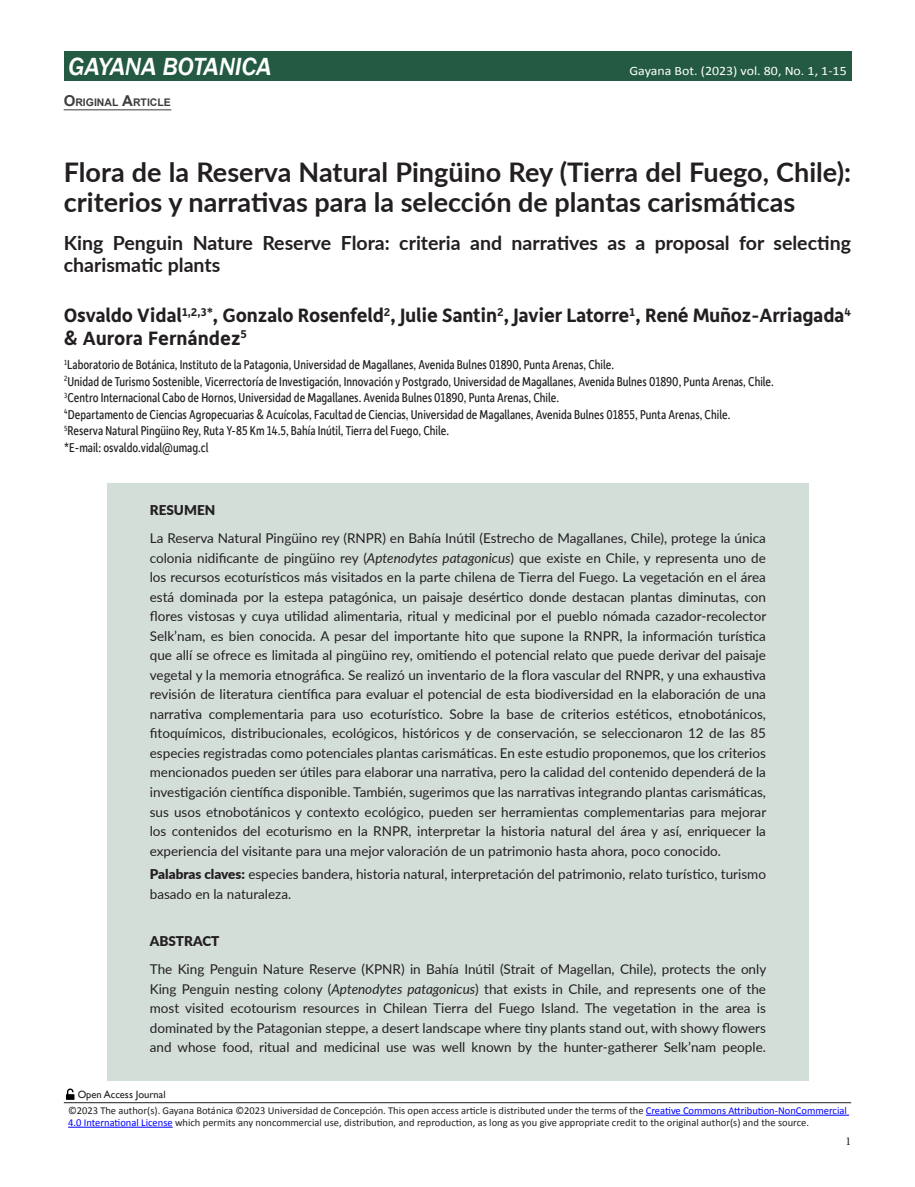
<style>
.page{position:relative;width:915px;height:1187px;background:#fff}
.page>*{position:absolute;margin:0;border:0;box-sizing:border-box;transform-origin:0 0}
.t1{font:700 27px/30px "Lato";color:#231f20}
.t2{font:italic 500 25.5px "Franklin Gothic";letter-spacing:-.015em;color:#fff}
.t3{font:700 19.5px/22.5px "Depot";letter-spacing:-.01em;color:#231f20}
.t4{font:700 19.5px/22.5px "Lato";color:#231f20}
.Cuerpo_A{font:13.5px/19.5px "Lato";color:#231f20;text-align:justify}
.Cuerpo_A-2{font:13.5px "Depot New Condensed";color:#231f20}
.Predeterminado{font:13.5px/19.5px "Lato";color:#231f20;text-align:justify}
.Heading_4{font:13.5px/19.5px "Lato";color:#231f20}
.Cuerpo_A-3{font:900 13.5px "Lato";color:#231f20}
.t5{font:12.9px "Calibri";color:#fff;scale:1.08 1}
.t6{font:12px "Minion Pro";color:#231f20}
.t7{font:10.5px/12px "Calibri";color:#231f20}
.t8{font:10.5px "Gill Sans";color:#231f20}
.t9{font:700 10.5px "Arial";color:#3e3e3f}
.s1{font-size:15px}
.s2{font-style:italic}
.s3{font-weight:900}
.s4{color:#00f}
</style>
<div class="page">
<hr style="left:64px;top:1102px;width:786px;height:1px;background:#231f20">
<hr style="left:645px;top:1114px;width:203px;height:1px;background:#00f">
<hr style="left:68px;top:1126px;width:105px;height:1px;background:#00f">
<svg style="left:66px;top:1088px;width:8px;height:11px"></svg>
<div style="left:64px;top:51px;width:786px;height:30px;background:#235a41"></div>
<div style="left:107px;top:483px;width:701px;height:597px;background:#d3ded9"></div>
<hr style="left:64px;top:109px;width:107px;height:1px;background:#3e3e3f">
<h2 class="t2" style="left:68px;top:50px;width:205px">GAYANA BOTANICA</h2>
<p class="t5" style="left:629px;top:62px;width:202px">Gayana Bot. (2023) vol. 80, No. 1, 1-15</p>
<p class="t9" style="left:64px;top:95px;width:109px"><span class="s1">O</span>RIGINAL <span class="s1">A</span>RTICLE</p>
<p class="t1" style="left:64px;top:156px;width:788px">Flora de la Reserva Natural Pingüino Rey (Tierra del Fuego, Chile): criterios y narrativas para la selección de plantas carismáticas</p>
<p class="t4" style="left:64px;top:230px;width:788px">King Penguin Nature Reserve Flora: criteria and narratives as a proposal for selecting charismatic plants</p>
<p class="t3" style="left:64px;top:303px;width:788px">Osvaldo Vidal<sup>1,2,3*</sup>, Gonzalo Rosenfeld<sup>2</sup>, Julie Santin<sup>2</sup>, Javier Latorre<sup>1</sup>, René Muñoz-Arriagada<sup>4 </sup>&amp; Aurora Fernández<sup>5</sup></p>
<p class="Cuerpo_A-2" style="left:64px;top:356px;width:551px"><sup>1</sup>Laboratorio de Botánica, Instituto de la Patagonia, Universidad de Magallanes, Avenida Bulnes 01890, Punta Arenas, Chile.</p>
<p class="Cuerpo_A-2" style="left:64px;top:372px;width:710px"><sup>2</sup>Unidad de Turismo Sostenible, Vicerrectoría de Investigación, Innovación y Postgrado, Universidad de Magallanes, Avenida Bulnes 01890, Punta Arenas, Chile.</p>
<p class="Cuerpo_A-2" style="left:64px;top:389px;width:496px"><sup>3</sup>Centro Internacional Cabo de Hornos, Universidad de Magallanes. Avenida Bulnes 01890, Punta Arenas, Chile.</p>
<p class="Cuerpo_A-2" style="left:64px;top:405px;width:667px"><sup>4</sup>Departamento de Ciencias Agropecuarias &amp; Acuícolas, Facultad de Ciencias, Universidad de Magallanes, Avenida Bulnes 01855, Punta Arenas, Chile.</p>
<p class="Cuerpo_A-2" style="left:64px;top:422px;width:386px"><sup>5</sup>Reserva Natural Pingüino Rey, Ruta Y-85 Km 14.5, Bahía Inútil, Tierra del Fuego, Chile.</p>
<p class="Cuerpo_A-2" style="left:64px;top:438px;width:146px">*E-mail: osvaldo.vidal@umag.cl</p>
<p class="Cuerpo_A-3" style="left:150px;top:500px;width:67px">RESUMEN</p>
<p class="Cuerpo_A" style="left:150px;top:528px;width:617px">La Reserva Natural Pingüino rey (RNPR) en Bahía Inútil (Estrecho de Magallanes, Chile), protege la única colonia nidificante de pingüino rey (<span class="s2">Aptenodytes patagonicus</span>) que existe en Chile, y representa uno de los recursos ecoturísticos más visitados en la parte chilena de Tierra del Fuego. La vegetación en el área está dominada por la estepa patagónica, un paisaje desértico donde destacan plantas diminutas, con flores vistosas y cuya utilidad alimentaria, ritual y medicinal por el pueblo nómada cazador-recolector Selk’nam, es bien conocida. A pesar del importante hito que supone la RNPR, la información turística que allí se ofrece es limitada al pingüino rey, omitiendo el potencial relato que puede derivar del paisaje vegetal y la memoria etnográfica. Se realizó un inventario de la flora vascular del RNPR, y una exhaustiva revisión de literatura científica para evaluar el potencial de esta biodiversidad en la elaboración de una narrativa complementaria para uso ecoturístico. Sobre la base de criterios estéticos, etnobotánicos, fitoquímicos, distribucionales, ecológicos, históricos y de conservación, se seleccionaron 12 de las 85 especies registradas como potenciales plantas carismáticas. En este estudio proponemos, que los criterios mencionados pueden ser útiles para elaborar una narrativa, pero la calidad del contenido dependerá de la investigación científica disponible. También, sugerimos que las narrativas integrando plantas carismáticas, sus usos etnobotánicos y contexto ecológico, pueden ser herramientas complementarias para mejorar los contenidos del ecoturismo en la RNPR, interpretar la historia natural del área y así, enriquecer la experiencia del visitante para una mejor valoración de un patrimonio hasta ahora, poco conocido.</p>
<p class="Heading_4" style="left:150px;top:864px;width:617px"><span class="s3">Palabras claves:</span> especies bandera, historia natural, interpretación del patrimonio, relato turístico, turismo basado en la naturaleza.</p>
<p class="Cuerpo_A-3" style="left:150px;top:931px;width:71px">ABSTRACT</p>
<p class="Predeterminado" style="left:150px;top:959px;width:617px">The King Penguin Nature Reserve (KPNR) in Bahía Inútil (Strait of Magellan, Chile), protects the only King Penguin nesting colony (<span class="s2">Aptenodytes patagonicus</span>) that exists in Chile, and represents one of the most visited ecotourism resources in Chilean Tierra del Fuego Island. The vegetation in the area is dominated by the Patagonian steppe, a desert landscape where tiny plants stand out, with showy flowers and whose food, ritual and medicinal use was well known by the hunter-gatherer Selk’nam people.</p>
<p class="t8" style="left:78px;top:1087px;width:89px">Open Access Journal</p>
<p class="t7" style="left:68px;top:1103px;width:780px">©2023 The author(s). Gayana Botánica ©2023 Universidad de Concepción. This open access article is distributed under the terms of the <span class="s4">Creative Commons Attribution-NonCommercial<br>4.0 International License</span> which permits any noncommercial use, distribution, and reproduction, as long as you give appropriate credit to the original author(s) and the source.</p>
<p class="t6" style="left:845px;top:1132px;width:7px">1</p>
</div>
